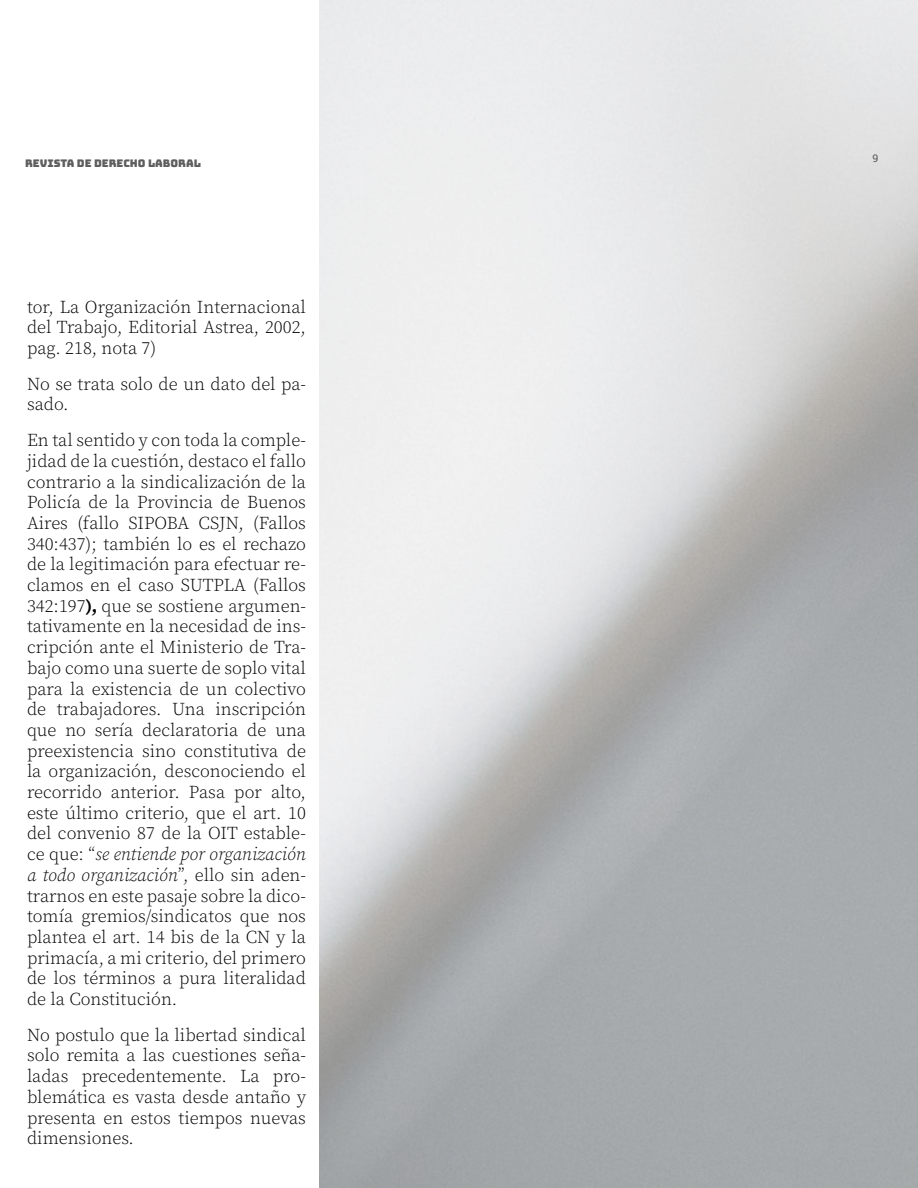
<style>
.page{position:relative;width:918px;height:1188px;background:#fff}
.page>*{position:absolute;margin:0;border:0;box-sizing:border-box;transform-origin:0 0}
.t1{font:300 18px/20.7px "Source Serif Pro";color:#000;text-align:justify}
.t2{font:10.5px "Bungee";color:#5f5e5e}
.t3{font:10.5px "Roboto Slab";color:#000}
.s1{font-weight:700}
.s2{font-style:italic}
</style>
<div class="page">
<p class="t2" style="left:25px;top:157px;width:177px">REVISTA DE DERECHO LABORAL</p>
<p class="t1" style="left:27px;top:297px;width:280px">tor, La Organización Internacional del Trabajo, Editorial Astrea, 2002, pag. 218, nota 7)</p>
<p class="t1" style="left:27px;top:374px;width:280px">No se trata solo de un dato del pa&shy;sado.</p>
<p class="t1" style="left:27px;top:430px;width:281px">En tal sentido y con toda la comple&shy;jidad de la cuestión, destaco el fallo contrario a la sindicalización de la Policía de la Provincia de Buenos Aires (fallo SIPOBA CSJN, (Fallos 340:437); también lo es el rechazo de la legitimación para efectuar re&shy;clamos en el caso SUTPLA (Fallos 342:197<span class="s1">),</span> que se sostiene argumen&shy;tativamente en la necesidad de ins&shy;cripción ante el Ministerio de Tra&shy;bajo como una suerte de soplo vital para la existencia de un colectivo de trabajadores. Una inscripción que no sería declaratoria de una preexistencia sino constitutiva de la organización, desconociendo el recorrido anterior. Pasa por alto, este último criterio, que el art. 10 del convenio 87 de la OIT estable&shy;ce que: “<span class="s2">se entiende por organización a todo organización</span>”, ello sin aden&shy;trarnos en este pasaje sobre la dico&shy;tomía gremios/sindicatos que nos plantea el art. 14 bis de la CN y la primacía, a mi criterio, del primero de los términos a pura literalidad de la Constitución.</p>
<p class="t1" style="left:27px;top:1025px;width:281px">No postulo que la libertad sindical solo remita a las cuestiones seña&shy;ladas precedentemente. La pro&shy;blemática es vasta desde antaño y presenta en estos tiempos nuevas dimensiones.</p>
<p class="t3" style="left:873px;top:151px;width:7px">9</p>
</div>
